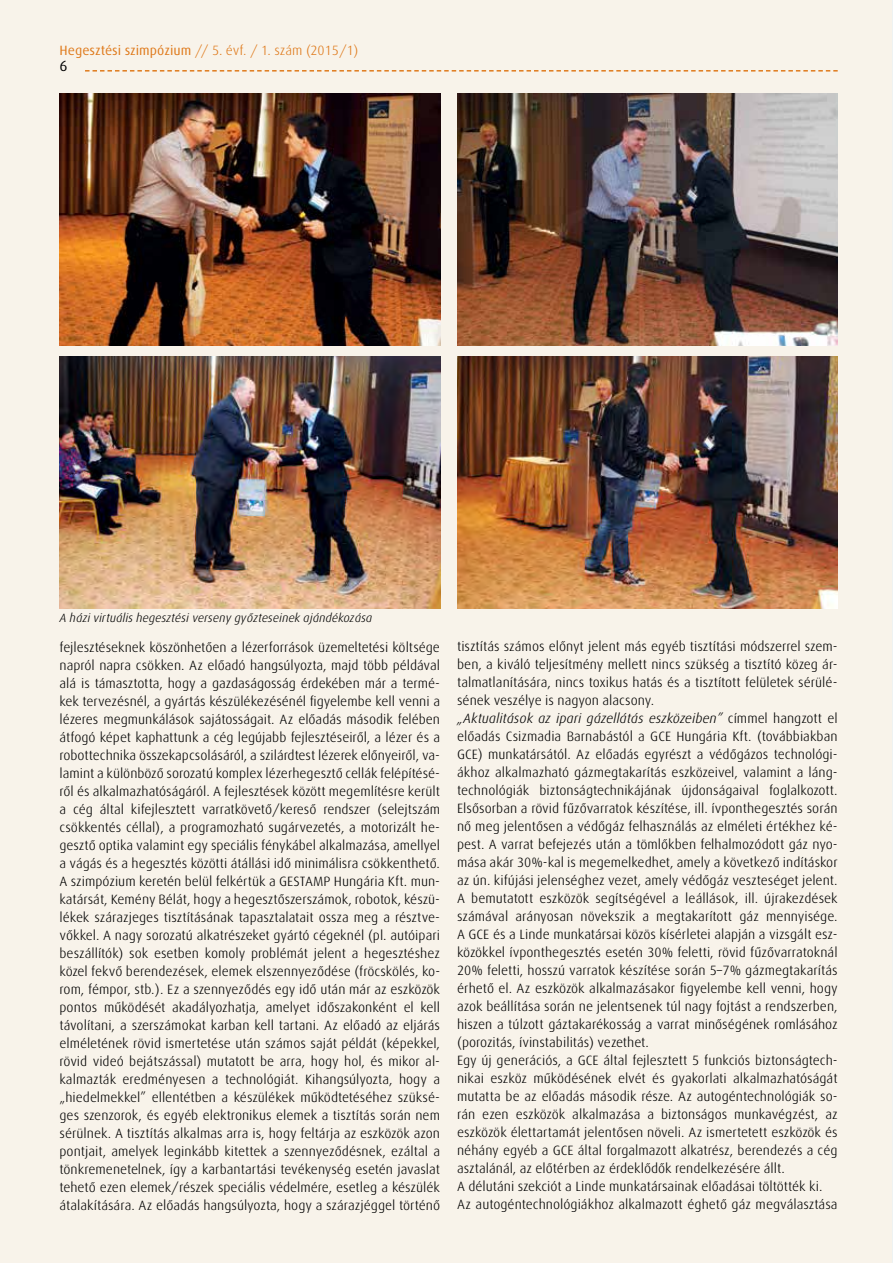
<style>
.page{position:relative;width:893px;height:1263px;background:#f8f3ea}
.page>*{position:absolute;margin:0;border:0;box-sizing:border-box;transform-origin:0 0}
.t1{font:15px "Linde Dax Global";color:#000}
.t2{font:300 13.5px/18px "Linde Dax Global";color:#000;text-align:justify}
.t3{font:300 13.5px "Linde Dax Global";color:#df7a1c}
.t4{font:italic 300 12px "Linde Dax Global";color:#000}
.s1{font-weight:400}
.s2{font-style:italic}
</style>
<div class="page">
<svg style="left:85px;top:70px;width:753px;height:2px;background:#ecbb8c"></svg>
<img style="left:60px;top:94px;width:380px;height:252px">
<img style="left:457px;top:94px;width:381px;height:252px">
<img style="left:60px;top:356px;width:380px;height:252px">
<img style="left:457px;top:356px;width:381px;height:252px">
<p class="t3" style="left:60px;top:42px;width:300px"><span class="s1">Hegesztési szimpózium</span> // 5. évf. / 1. szám (2015/1)</p>
<p class="t1" style="left:60px;top:57px;width:10px">6</p>
<p class="t4" style="left:60px;top:611px;width:314px">A házi virtuális hegesztési verseny győzteseinek ajándékozása</p>
<p class="t2" style="left:60px;top:638px;width:382px">fejlesztéseknek köszönhetően a lézerforrások üzemeltetési költsége napról napra csökken. Az előadó hangsúlyozta, majd több példával alá is támasztotta, hogy a gazdaságosság érdekében már a termé&shy;kek tervezésnél, a gyártás készülékezésénél figyelembe kell venni a lézeres megmunkálások sajátosságait. Az előadás második felében átfogó képet kaphattunk a cég legújabb fejlesztéseiről, a lézer és a robottechnika összekapcsolásáról, a szilárdtest lézerek előnyeiről, va&shy;lamint a különböző sorozatú komplex lézerhegesztő cellák felépítésé&shy;ről és alkalmazhatóságáról. A fejlesztések között megemlítésre került a cég által kifejlesztett varratkövető/kereső rendszer (selejtszám csökkentés céllal), a programozható sugárvezetés, a motorizált he&shy;gesztő optika valamint egy speciális fénykábel alkalmazása, amellyel a vágás és a hegesztés közötti átállási idő minimálisra csökkenthető.<br>A szimpózium keretén belül felkértük a GESTAMP Hungária Kft. mun&shy;katársát, Kemény Bélát, hogy a hegesztőszerszámok, robotok, készü&shy;lékek szárazjeges tisztításának tapasztalatait ossza meg a résztve&shy;vőkkel. A nagy sorozatú alkatrészeket gyártó cégeknél (pl. autóipari beszállítók) sok esetben komoly problémát jelent a hegesztéshez közel fekvő berendezések, elemek elszennyeződése (fröcskölés, ko&shy;rom, fémpor, stb.). Ez a szennyeződés egy idő után már az eszközök pontos működését akadályozhatja, amelyet időszakonként el kell távolítani, a szerszámokat karban kell tartani. Az előadó az eljárás elméletének rövid ismertetése után számos saját példát (képekkel, rövid videó bejátszással) mutatott be arra, hogy hol, és mikor al&shy;kalmazták eredményesen a technológiát. Kihangsúlyozta, hogy a „hiedelmekkel” ellentétben a készülékek működtetéséhez szüksé&shy;ges szenzorok, és egyéb elektronikus elemek a tisztítás során nem sérülnek. A tisztítás alkalmas arra is, hogy feltárja az eszközök azon pontjait, amelyek leginkább kitettek a szennyeződésnek, ezáltal a tönkremenetelnek, így a karbantartási tevékenység esetén javaslat tehető ezen elemek/részek speciális védelmére, esetleg a készülék átalakítására. Az előadás hangsúlyozta, hogy a szárazjéggel történő</p>
<p class="t2" style="left:457px;top:638px;width:382px;text-align:left">tisztítás számos előnyt jelent más egyéb tisztítási módszerrel szem&shy;ben, a kiváló teljesítmény mellett nincs szükség a tisztító közeg ár&shy;talmatlanítására, nincs toxikus hatás és a tisztított felületek sérülé&shy;sének veszélye is nagyon alacsony.<br><span class="s2">„Aktualitások az ipari gázellátás eszközeiben”</span> címmel hangzott el előadás Csizmadia Barnabástól a GCE Hungária Kft. (továbbiakban GCE) munkatársától. Az előadás egyrészt a védőgázos technológi&shy;ákhoz alkalmazható gázmegtakarítás eszközeivel, valamint a láng&shy;technológiák biztonságtechnikájának újdonságaival foglalkozott.<br>Elsősorban a rövid fűzővarratok készítése, ill. ívponthegesztés során nő meg jelentősen a védőgáz felhasználás az elméleti értékhez ké&shy;pest. A varrat befejezés után a tömlőkben felhalmozódott gáz nyo&shy;mása akár 30%-kal is megemelkedhet, amely a következő indításkor az ún. kifújási jelenséghez vezet, amely védőgáz veszteséget jelent.<br>A bemutatott eszközök segítségével a leállások, ill. újrakezdések számával arányosan növekszik a megtakarított gáz mennyisége.<br>A GCE és a Linde munkatársai közös kísérletei alapján a vizsgált esz&shy;közökkel ívponthegesztés esetén 30% feletti, rövid fűzővarratoknál 20% feletti, hosszú varratok készítése során 5–7% gázmegtakarítás érhető el. Az eszközök alkalmazásakor figyelembe kell venni, hogy azok beállítása során ne jelentsenek túl nagy fojtást a rendszerben, hiszen a túlzott gáztakarékosság a varrat minőségének romlásához (porozitás, ívinstabilitás) vezethet.<br>Egy új generációs, a GCE által fejlesztett 5 funkciós biztonságtech&shy;nikai eszköz működésének elvét és gyakorlati alkalmazhatóságát mutatta be az előadás második része. Az autogéntechnológiák so&shy;rán ezen eszközök alkalmazása a biztonságos munkavégzést, az eszközök élettartamát jelentősen növeli. Az ismertetett eszközök és néhány egyéb a GCE által forgalmazott alkatrész, berendezés a cég asztalánál, az előtérben az érdeklődők rendelkezésére állt.<br>A délutáni szekciót a Linde munkatársainak előadásai töltötték ki.<br>Az autogéntechnológiákhoz alkalmazott éghető gáz megválasztása</p>
</div>
